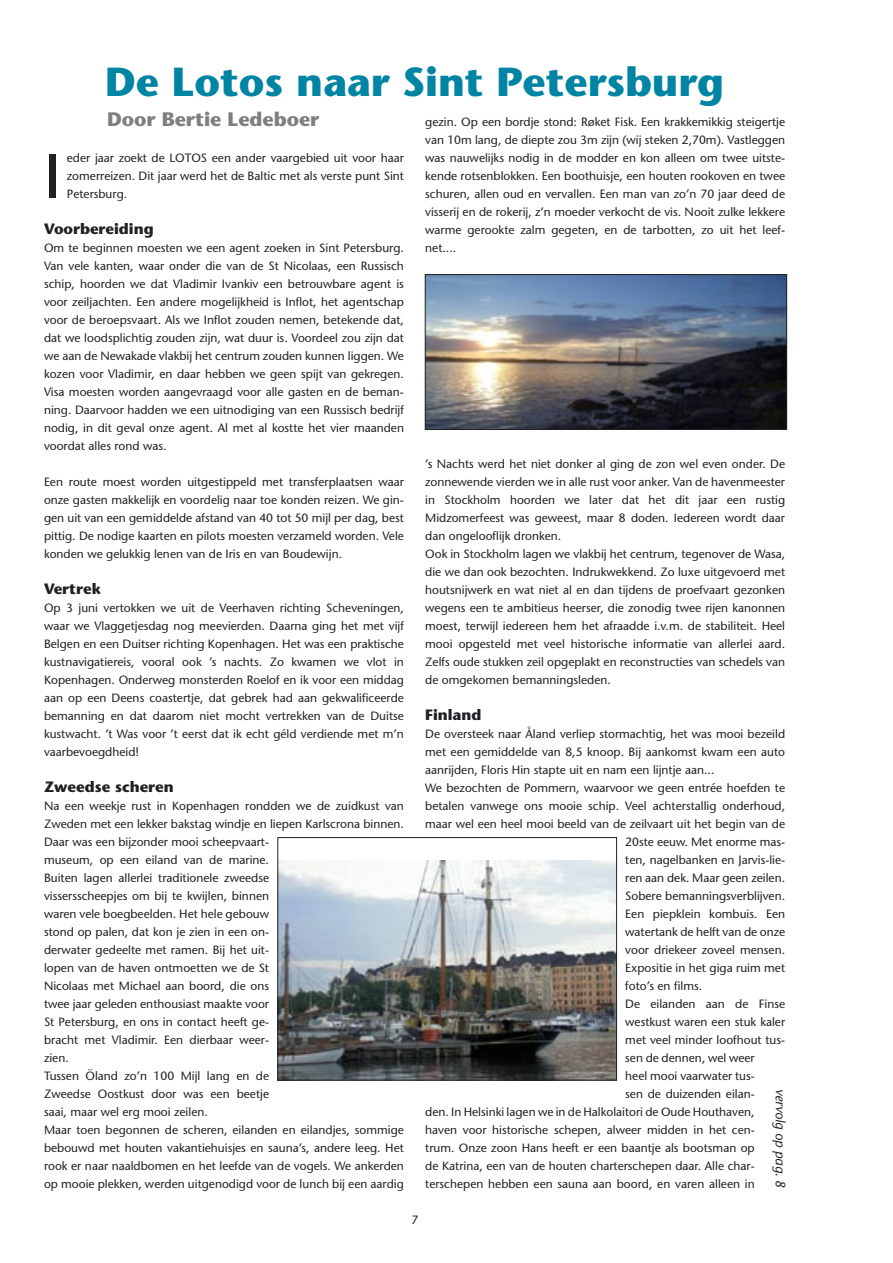
<style>
.page{position:relative;width:893px;height:1263px;background:#fff}
.page>*{position:absolute;margin:0;border:0;box-sizing:border-box;transform-origin:0 0}
._1e_alinea{font:62.7px "Stone Sans";color:#212125}
.kop{font:700 40.5px "Stone Sans";color:#0084a4}
.naam{font:700 19.5px "Stone Sans";color:#7f7f83}
.subkopje{font:700 15px "Stone Sans";color:#212125}
.normaal{font:italic 13.5px "Stone Sans";color:#212125}
.normaal-2{font:12px/18px "Stone Sans";color:#212125;text-align:justify}
._1e_alinea-2{font:12px/18px "Stone Sans";color:#212125;text-align:justify}
</style>
<div class="page">
<img style="left:427px;top:276px;width:358px;height:152px">
<div style="left:425px;top:274px;width:362px;height:156px;border:1px solid #212125"></div>
<img style="left:280px;top:860px;width:335px;height:218px">
<div style="left:278px;top:837px;width:339px;height:243px;border:1px solid #212125"></div>
<p class="kop" style="left:105px;top:56px;width:620px">De Lotos naar Sint Petersburg</p>
<p class="naam" style="left:107px;top:107px;width:214px">Door Bertie Ledeboer</p>
<p class="_1e_alinea" style="left:44px;top:138px;width:18px">I</p>
<p class="_1e_alinea-2" style="left:67px;top:149px;width:339px">eder jaar zoekt de LOTOS een ander vaargebied uit voor haar zomerreizen. Dit jaar werd het de Baltic met als verste punt Sint Petersburg.</p>
<p class="subkopje" style="left:44px;top:219px;width:111px">Voorbereiding</p>
<p class="normaal-2" style="left:44px;top:239px;width:361px">Om te beginnen moesten we een agent zoeken in Sint Petersburg.<br>Van vele kanten, waar onder die van de St Nicolaas, een Russisch schip, hoorden we dat Vladimir Ivankiv een betrouwbare agent is voor zeiljachten. Een andere mogelijkheid is Inflot, het agentschap voor de beroepsvaart. Als we Inflot zouden nemen, betekende dat, dat we loodsplichtig zouden zijn, wat duur is. Voordeel zou zijn dat we aan de Newakade vlakbij het centrum zouden kunnen liggen. We kozen voor Vladimir, en daar hebben we geen spijt van gekregen.<br>Visa moesten worden aangevraagd voor alle gasten en de beman&shy;ning. Daarvoor hadden we een uitnodiging van een Russisch bedrijf nodig, in dit geval onze agent. Al met al kostte het vier maanden voordat alles rond was.</p>
<p class="normaal-2" style="left:44px;top:473px;width:361px">Een route moest worden uitgestippeld met transferplaatsen waar onze gasten makkelijk en voordelig naar toe konden reizen. We gin&shy;gen uit van een gemiddelde afstand van 40 tot 50 mijl per dag, best pittig. De nodige kaarten en pilots moesten verzameld worden. Vele konden we gelukkig lenen van de Iris en van Boudewijn.</p>
<p class="subkopje" style="left:44px;top:579px;width:59px">Vertrek</p>
<p class="normaal-2" style="left:44px;top:599px;width:361px">Op 3 juni vertokken we uit de Veerhaven richting Scheveningen, waar we Vlaggetjesdag nog meevierden. Daarna ging het met vijf Belgen en een Duitser richting Kopenhagen. Het was een praktische kustnavigatiereis, vooral ook ’s nachts. Zo kwamen we vlot in Kopenhagen. Onderweg monsterden Roelof en ik voor een middag aan op een Deens coastertje, dat gebrek had aan gekwalificeerde bemanning en dat daarom niet mocht vertrekken van de Duitse kustwacht. ’t Was voor ’t eerst dat ik echt géld verdiende met m’n vaarbevoegdheid!</p>
<p class="subkopje" style="left:44px;top:777px;width:131px">Zweedse scheren</p>
<p class="normaal-2" style="left:44px;top:797px;width:361px;text-align:left">Na een weekje rust in Kopenhagen rondden we de zuidkust van Zweden met een lekker bakstag windje en liepen Karlscrona binnen.<br>Daar was een bijzonder mooi scheepvaart-<br>museum, op een eiland van de marine.<br>Buiten lagen allerlei traditionele zweedse<br>vissersscheepjes om bij te kwijlen, binnen<br>waren vele boegbeelden. Het hele gebouw<br>stond op palen, dat kon je zien in een on-<br>derwater gedeelte met ramen. Bij het uit-<br>lopen van de haven ontmoetten we de St<br>Nicolaas met Michael aan boord, die ons<br>twee jaar geleden enthousiast maakte voor<br>St Petersburg, en ons in contact heeft ge-<br>bracht met Vladimir. Een dierbaar weer-<br>zien.</p>
<p class="normaal-2" style="left:44px;top:1067px;width:227px">Tussen Öland zo’n 100 Mijl lang en de Zweedse Oostkust door was een beetje saai, maar wel erg mooi zeilen.</p>
<p class="normaal-2" style="left:44px;top:1121px;width:361px">Maar toen begonnen de scheren, eilanden en eilandjes, sommige bebouwd met houten vakantiehuisjes en sauna’s, andere leeg. Het rook er naar naaldbomen en het leefde van de vogels. We ankerden op mooie plekken, werden uitgenodigd voor de lunch bij een aardig</p>
<p class="normaal-2" style="left:425px;top:113px;width:361px">gezin. Op een bordje stond: Røket Fisk. Een krakkemikkig steigertje van 10m lang, de diepte zou 3m zijn (wij steken 2,70m). Vastleggen was nauwelijks nodig in de modder en kon alleen om twee uitste&shy;kende rotsenblokken. Een boothuisje, een houten rookoven en twee schuren, allen oud en vervallen. Een man van zo’n 70 jaar deed de visserij en de rokerij, z’n moeder verkocht de vis. Nooit zulke lekkere warme gerookte zalm gegeten, en de tarbotten, zo uit het leef&shy;net....</p>
<p class="normaal-2" style="left:425px;top:455px;width:361px">’s Nachts werd het niet donker al ging de zon wel even onder. De zonnewende vierden we in alle rust voor anker. Van de havenmeester in Stockholm hoorden we later dat het dit jaar een rustig Midzomerfeest was geweest, maar 8 doden. Iedereen wordt daar dan ongelooflijk dronken.</p>
<p class="normaal-2" style="left:425px;top:545px;width:361px">Ook in Stockholm lagen we vlakbij het centrum, tegenover de Wasa, die we dan ook bezochten. Indrukwekkend. Zo luxe uitgevoerd met houtsnijwerk en wat niet al en dan tijdens de proefvaart gezonken wegens een te ambitieus heerser, die zonodig twee rijen kanonnen moest, terwijl iedereen hem het afraadde i.v.m. de stabiliteit. Heel mooi opgesteld met veel historische informatie van allerlei aard.<br>Zelfs oude stukken zeil opgeplakt en reconstructies van schedels van de omgekomen bemanningsleden.</p>
<p class="subkopje" style="left:425px;top:705px;width:58px">Finland</p>
<p class="normaal-2" style="left:425px;top:725px;width:361px">De oversteek naar Åland verliep stormachtig, het was mooi bezeild met een gemiddelde van 8,5 knoop. Bij aankomst kwam een auto aanrijden, Floris Hin stapte uit en nam een lijntje aan...</p>
<p class="normaal-2" style="left:425px;top:779px;width:361px">We bezochten de Pommern, waarvoor we geen entrée hoefden te</p>
<p class="normaal-2" style="left:425px;top:797px;width:361px">betalen vanwege ons mooie schip. Veel achterstallig onderhoud,</p>
<p class="normaal-2" style="left:425px;top:815px;width:361px">maar wel een heel mooi beeld van de zeilvaart uit het begin van de</p>
<p class="normaal-2" style="left:625px;top:833px;width:161px">20ste eeuw. Met enorme mas-</p>
<p class="normaal-2" style="left:625px;top:851px;width:161px">ten, nagelbanken en Jarvis-lie-</p>
<p class="normaal-2" style="left:625px;top:869px;width:161px">ren aan dek. Maar geen zeilen.</p>
<p class="normaal-2" style="left:625px;top:887px;width:161px">Sobere bemanningsverblijven.</p>
<p class="normaal-2" style="left:625px;top:905px;width:161px">Een piepklein kombuis. Een</p>
<p class="normaal-2" style="left:625px;top:923px;width:161px">watertank de helft van de onze</p>
<p class="normaal-2" style="left:625px;top:941px;width:161px">voor driekeer zoveel mensen.</p>
<p class="normaal-2" style="left:625px;top:959px;width:161px">Expositie in het giga ruim met</p>
<p class="normaal-2" style="left:625px;top:977px;width:78px">foto’s en films.</p>
<p class="normaal-2" style="left:625px;top:995px;width:161px">De eilanden aan de Finse</p>
<p class="normaal-2" style="left:625px;top:1013px;width:161px">westkust waren een stuk kaler</p>
<p class="normaal-2" style="left:625px;top:1031px;width:161px">met veel minder loofhout tus-</p>
<p class="normaal-2" style="left:625px;top:1049px;width:131px">sen de dennen, wel weer</p>
<p class="normaal-2" style="left:625px;top:1067px;width:131px">heel mooi vaarwater tus-</p>
<p class="normaal-2" style="left:625px;top:1085px;width:131px">sen de duizenden eilan-</p>
<p class="normaal-2" style="left:425px;top:1103px;width:331px">den. In Helsinki lagen we in de Halkolaitori de Oude Houthaven,</p>
<p class="normaal-2" style="left:425px;top:1121px;width:331px">haven voor historische schepen, alweer midden in het cen-</p>
<p class="normaal-2" style="left:425px;top:1139px;width:331px">trum. Onze zoon Hans heeft er een baantje als bootsman op</p>
<p class="normaal-2" style="left:425px;top:1157px;width:331px">de Katrina, een van de houten charterschepen daar. Alle char-</p>
<p class="normaal-2" style="left:425px;top:1175px;width:331px">terschepen hebben een sauna aan boord, en varen alleen in</p>
<p class="normaal" style="left:789px;top:1089px;width:101px;rotate:90deg">vervolg op pag. 8</p>
<p class="normaal-2" style="left:412px;top:1211px;width:8px">7</p>
</div>
